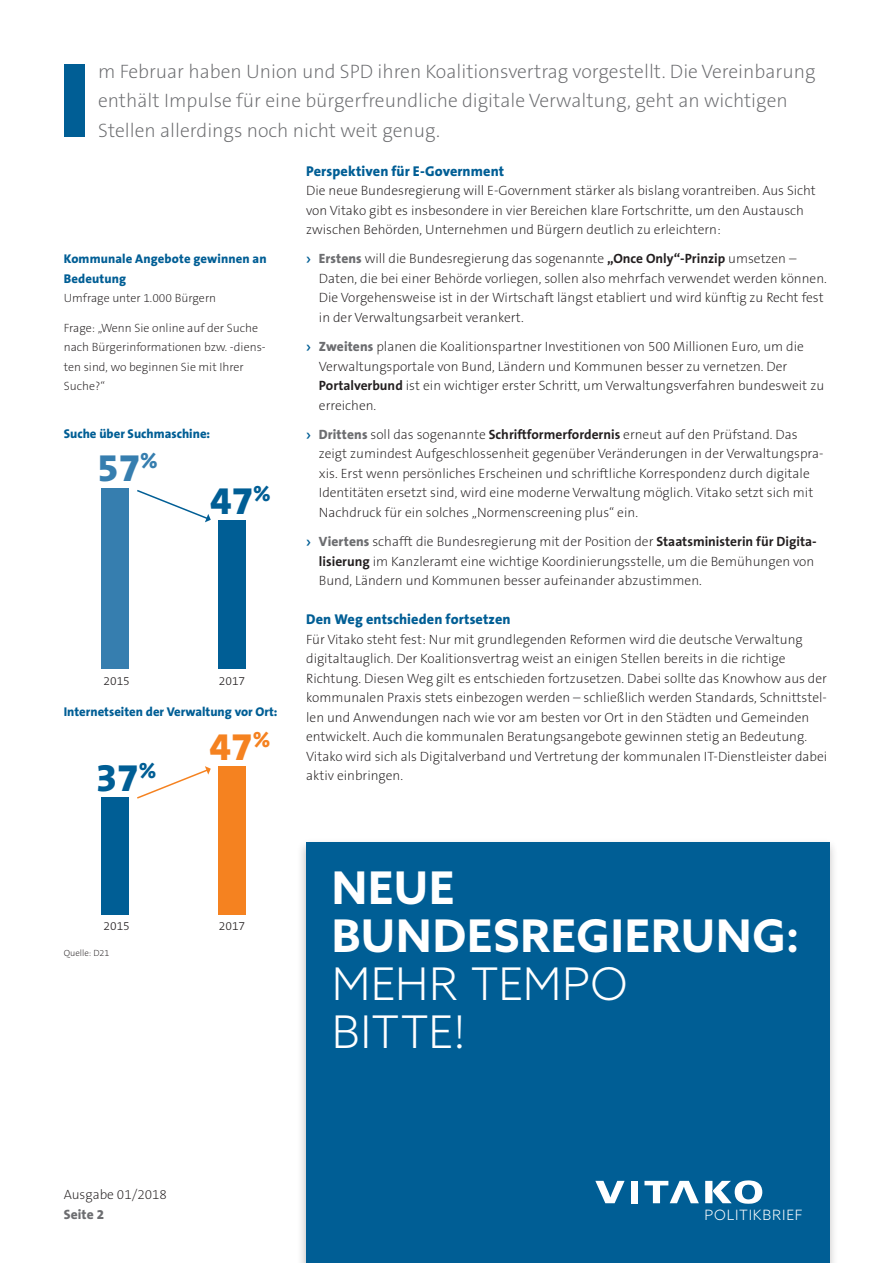
<style>
.page{position:relative;width:893px;height:1263px;background:#fff}
.page>*{position:absolute;margin:0;border:0;box-sizing:border-box;transform-origin:0 0}
.t1{font:900 100.35px "Azo Sans";color:#005e95}
.t2{font:700 45px/48px "Azo Sans";letter-spacing:.025em;color:#fff}
.t3{font:300 45px/48px "Azo Sans";letter-spacing:.01em;color:#fff}
.t4{font:800 39.3px "The Mix B8";color:#005e95}
.t5{font:800 39.3px "The Mix B8";color:#367eaf}
.t6{font:800 39.3px "The Mix B8";color:#f58220}
.t7{font:200 19.5px/29.2px "The Sans B2";color:#6c6d70}
.t8{font:800 14.25px "The Sans B8";letter-spacing:.01em;color:#005e95}
.t9{font:300 14.25px "Azo Sans";letter-spacing:.055em;color:#fff}
.t10{font:200 13.5px/19.5px "The Sans B2";color:#231f20}
.t11{font:800 13.5px "The Sans B8";letter-spacing:.01em;color:#6c6d70}
.t12{font:800 12.75px "The Sans";color:#005e95}
.t13{font:800 12.75px/19.5px "The Sans B8";letter-spacing:.01em;color:#005e95}
.t14{font:200 12px/19.5px "The Sans B2";color:#231f20}
.t15{font:300 12px "The Sans B3";color:#231f20}
.t16{font:200 9px "The Sans B2";color:#231f20}
.s1{font-family:"Azo Sans";font-weight:700;color:#005e95}
.s2{font-family:"The Sans B8";font-weight:800;color:#6c6d70}
.s3{font-family:"The Sans B7";font-weight:700}
</style>
<div class="page">
<div style="left:297px;top:838px;width:541px;height:425px;background:#231f20;opacity:.3"></div>
<div style="left:306px;top:842px;width:523px;height:421px;background:#005e95"></div>
<svg style="left:595px;top:1181px;width:30px;height:22px"></svg>
<div style="left:631px;top:1181px;width:7px;height:22px;background:#fff"></div>
<svg style="left:644px;top:1181px;width:55px;height:22px"></svg>
<svg style="left:705px;top:1180px;width:57px;height:24px"></svg>
<div style="left:102px;top:488px;width:27px;height:181px;background:#367eaf"></div>
<div style="left:219px;top:520px;width:27px;height:149px;background:#005e95"></div>
<div style="left:102px;top:798px;width:27px;height:117px;background:#005e95"></div>
<div style="left:219px;top:766px;width:27px;height:149px;background:#f58220"></div>
<svg style="left:137px;top:490px;width:74px;height:32px"></svg>
<svg style="left:137px;top:766px;width:74px;height:33px"></svg>
<h1 class="t1" style="left:58px;top:34px;width:34px">I</h1>
<h3 class="t7" style="left:98px;top:58px;width:719px">m Februar haben Union und SPD ihren Koalitionsvertrag vorgestellt. Die Vereinbarung enthält Impulse für eine bürgerfreundliche digitale Verwaltung, geht an wichtigen<br>Stellen allerdings noch nicht weit genug.</h3>
<p class="t13" style="left:64px;top:250px;width:204px">Kommunale Angebote gewinnen an<br>Bedeutung</p>
<p class="t14" style="left:64px;top:289px;width:154px">Umfrage unter 1.000 Bürgern</p>
<p class="t14" style="left:64px;top:318px;width:203px">Frage: „Wenn Sie online auf der Suche nach Bürgerinformationen bzw. -diens&shy;ten sind, wo beginnen Sie mit Ihrer<br>Suche?“</p>
<p class="t12" style="left:64px;top:423px;width:148px">Suche über Suchmaschine:</p>
<h3 class="t5" style="left:97px;top:446px;width:62px">57<sup>%</sup></h3>
<h3 class="t4" style="left:210px;top:479px;width:62px">47<sup>%</sup></h3>
<p class="t15" style="left:104px;top:674px;width:28px">2015</p>
<p class="t15" style="left:219px;top:674px;width:28px">2017</p>
<p class="t12" style="left:64px;top:701px;width:215px">Internetseiten der Verwaltung vor Ort:</p>
<h3 class="t4" style="left:96px;top:756px;width:62px">37<sup>%</sup></h3>
<h3 class="t6" style="left:210px;top:725px;width:62px">47<sup>%</sup></h3>
<p class="t8" style="left:306px;top:163px;width:200px">Perspektiven für E-Government</p>
<p class="t10" style="left:306px;top:181px;width:511px">Die neue Bundesregierung will E-Government stärker als bislang vorantreiben. Aus Sicht von Vitako gibt es insbesondere in vier Bereichen klare Fortschritte, um den Austausch zwischen Behörden, Unternehmen und Bürgern deutlich zu erleichtern:</p>
<p class="t10" style="left:319px;top:249px;width:509px;text-indent:-13px"><span class="s1">›</span> <span class="s2">Erstens</span> will die Bundesregierung das sogenannte <span class="s3">„Once Only“-Prinzip</span> umsetzen – Daten, die bei einer Behörde vorliegen, sollen also mehrfach verwendet werden können.<br>Die Vorgehensweise ist in der Wirtschaft längst etabliert und wird künftig zu Recht fest in der Verwaltungsarbeit verankert.</p>
<p class="t10" style="left:319px;top:337px;width:507px;text-indent:-13px"><span class="s1">›</span> <span class="s2">Zweitens</span> planen die Koalitionspartner Investitionen von 500 Millionen Euro, um die Verwaltungsportale von Bund, Ländern und Kommunen besser zu vernetzen. Der <span class="s3">Portalverbund</span> ist ein wichtiger erster Schritt, um Verwaltungsverfahren bundesweit zu erreichen.</p>
<p class="t10" style="left:319px;top:425px;width:506px;text-indent:-13px"><span class="s1">›</span> <span class="s2">Drittens</span> soll das sogenannte <span class="s3">Schriftformerfordernis</span> erneut auf den Prüfstand. Das zeigt zumindest Aufgeschlossenheit gegenüber Veränderungen in der Verwaltungspra&shy;xis. Erst wenn persönliches Erscheinen und schriftliche Korrespondenz durch digitale Identitäten ersetzt sind, wird eine moderne Verwaltung möglich. Vitako setzt sich mit Nachdruck für ein solches „Normenscreening plus“ ein.</p>
<p class="t10" style="left:319px;top:532px;width:499px;text-indent:-13px"><span class="s1">›</span> <span class="s2">Viertens</span> schafft die Bundesregierung mit der Position der <span class="s3">Staatsministerin für Digita&shy;lisierung</span> im Kanzleramt eine wichtige Koordinierungsstelle, um die Bemühungen von<br>Bund, Ländern und Kommunen besser aufeinander abzustimmen.</p>
<p class="t8" style="left:306px;top:612px;width:206px">Den Weg entschieden fortsetzen</p>
<p class="t10" style="left:306px;top:630px;width:523px">Für Vitako steht fest: Nur mit grundlegenden Reformen wird die deutsche Verwaltung digitaltauglich. Der Koalitionsvertrag weist an einigen Stellen bereits in die richtige Richtung. Diesen Weg gilt es entschieden fortzusetzen. Dabei sollte das Knowhow aus der kommunalen Praxis stets einbezogen werden – schließlich werden Standards, Schnittstel&shy;len und Anwendungen nach wie vor am besten vor Ort in den Städten und Gemeinden entwickelt. Auch die kommunalen Beratungsangebote gewinnen stetig an Bedeutung.<br>Vitako wird sich als Digitalverband und Vertretung der kommunalen IT-Dienstleister dabei aktiv einbringen.</p>
<p class="t15" style="left:104px;top:919px;width:28px">2015</p>
<p class="t15" style="left:219px;top:919px;width:28px">2017</p>
<p class="t16" style="left:64px;top:948px;width:47px">Quelle: D21</p>
<h2 class="t2" style="left:332px;top:863px;width:469px">NEUE<br>BUNDESREGIERUNG:</h2>
<h2 class="t3" style="left:332px;top:959px;width:297px">MEHR TEMPO<br>BITTE!</h2>
<p class="t10" style="left:64px;top:1185px;width:105px">Ausgabe 01/2018</p>
<p class="t11" style="left:64px;top:1207px;width:42px">Seite 2</p>
<p class="t9" style="left:704px;top:1205px;width:100px">POLITIKBRIEF</p>
</div>
